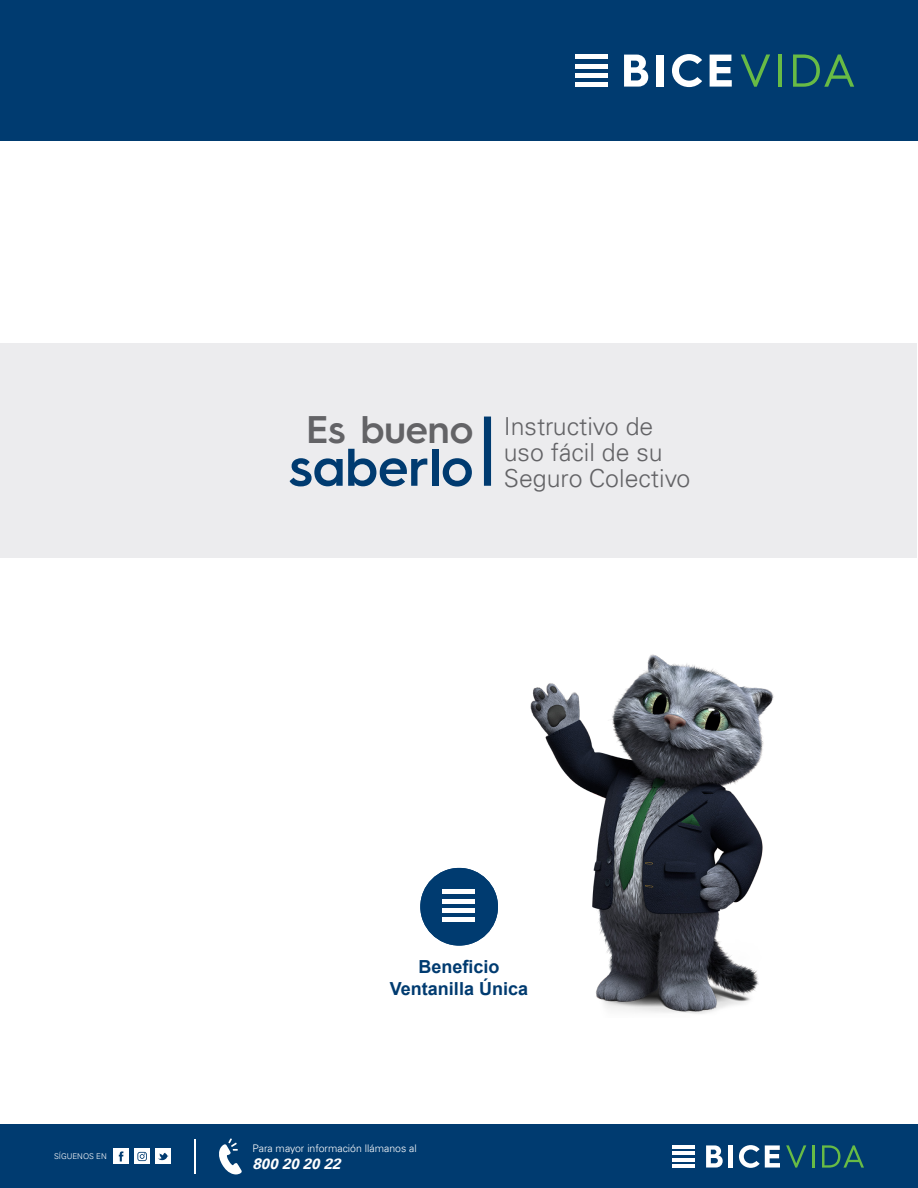
<style>
.page{position:relative;width:918px;height:1188px;background:#fff}
.page>*{position:absolute;margin:0;border:0;box-sizing:border-box;transform-origin:0 0}
.t1{font:600 53.1px "Hurme Geometric Sans 3";color:#003b70}
.t2{font:600 38.55px "Hurme Geometric Sans 3";color:#636366}
.t3{font:300 24.9px "Univers LT";color:#636366}
.t4{font:700 18px "Arial";color:#003b70}
.t5{font:italic 700 15px "Univers LT";color:#fff}
.t6{font:300 10.5px "Univers LT";color:#fff}
.t7{font:300 7.95px "Univers LT";color:#fff}
</style>
<div class="page">
<div style="left:0;top:1125px;width:918px;height:63px;background:#003b70"></div>
<svg style="left:786px;top:1145px;width:20px;height:23px"></svg>
<hr style="left:812px;top:1145px;width:3px;height:23px;background:#68bb45">
<svg style="left:822px;top:1145px;width:42px;height:23px"></svg>
<hr style="left:673px;top:1146px;width:22px;height:3px;background:#fff">
<hr style="left:673px;top:1152px;width:22px;height:3px;background:#fff">
<hr style="left:673px;top:1158px;width:22px;height:3px;background:#fff">
<hr style="left:673px;top:1165px;width:22px;height:3px;background:#fff">
<svg style="left:706px;top:1145px;width:17px;height:23px"></svg>
<div style="left:728px;top:1145px;width:5px;height:23px;background:#fff"></div>
<svg style="left:739px;top:1145px;width:41px;height:23px"></svg>
<svg style="left:219px;top:1138px;width:23px;height:37px"></svg>
<div style="left:114px;top:1149px;width:15px;height:15px;background:#fff"></div>
<svg style="left:119px;top:1151px;width:4px;height:10px"></svg>
<div style="left:156px;top:1149px;width:15px;height:15px;background:#fff"></div>
<svg style="left:158px;top:1153px;width:10px;height:7px"></svg>
<div style="left:135px;top:1149px;width:15px;height:15px;background:#fff"></div>
<svg style="left:137px;top:1152px;width:10px;height:9px"></svg>
<hr style="left:194px;top:1139px;width:2px;height:35px;background:#fff">
<div style="left:0;top:0;width:918px;height:141px;background:#003b70"></div>
<svg style="left:741px;top:54px;width:29px;height:33px"></svg>
<hr style="left:778px;top:54px;width:4px;height:33px;background:#68bb45">
<svg style="left:793px;top:54px;width:61px;height:33px"></svg>
<hr style="left:575px;top:55px;width:33px;height:4px;background:#fff">
<hr style="left:575px;top:64px;width:33px;height:4px;background:#fff">
<div style="left:575px;top:73px;width:33px;height:5px;background:#fff"></div>
<div style="left:575px;top:82px;width:33px;height:5px;background:#fff"></div>
<svg style="left:624px;top:55px;width:24px;height:32px"></svg>
<div style="left:657px;top:55px;width:7px;height:32px;background:#fff"></div>
<svg style="left:672px;top:54px;width:30px;height:33px"></svg>
<svg style="left:710px;top:55px;width:22px;height:32px"></svg>
<div style="left:1px;top:343px;width:916px;height:214px;background:#ececee"></div>
<div style="left:420px;top:868px;width:78px;height:78px;background:#003b70;border-radius:39px"></div>
<hr style="left:443px;top:890px;width:32px;height:4px;background:#fff">
<hr style="left:443px;top:899px;width:32px;height:4px;background:#fff">
<div style="left:443px;top:908px;width:32px;height:5px;background:#fff"></div>
<div style="left:443px;top:917px;width:32px;height:5px;background:#fff"></div>
<div style="left:484px;top:417px;width:7px;height:69px;background:#003b70"></div>
<img style="left:530px;top:654px;width:244px;height:360px">
<p class="t2" style="left:306px;top:403px;width:169px">Es bueno</p>
<p class="t1" style="left:289px;top:430px;width:186px">saberlo</p>
<p class="t3" style="left:504px;top:411px;width:151px">Instructivo de</p>
<p class="t3" style="left:504px;top:437px;width:160px">uso fácil de su</p>
<p class="t3" style="left:504px;top:463px;width:188px">Seguro Colectivo</p>
<p class="t7" style="left:54px;top:1152px;width:54px">SÍGUENOS EN</p>
<p class="t4" style="left:418px;top:955px;width:83px">Beneficio</p>
<p class="t4" style="left:390px;top:977px;width:140px">Ventanilla Única</p>
<p class="t6" style="left:253px;top:1142px;width:166px">Para mayor información llámanos al</p>
<p class="t5" style="left:253px;top:1154px;width:89px">800 20 20 22</p>
</div>
